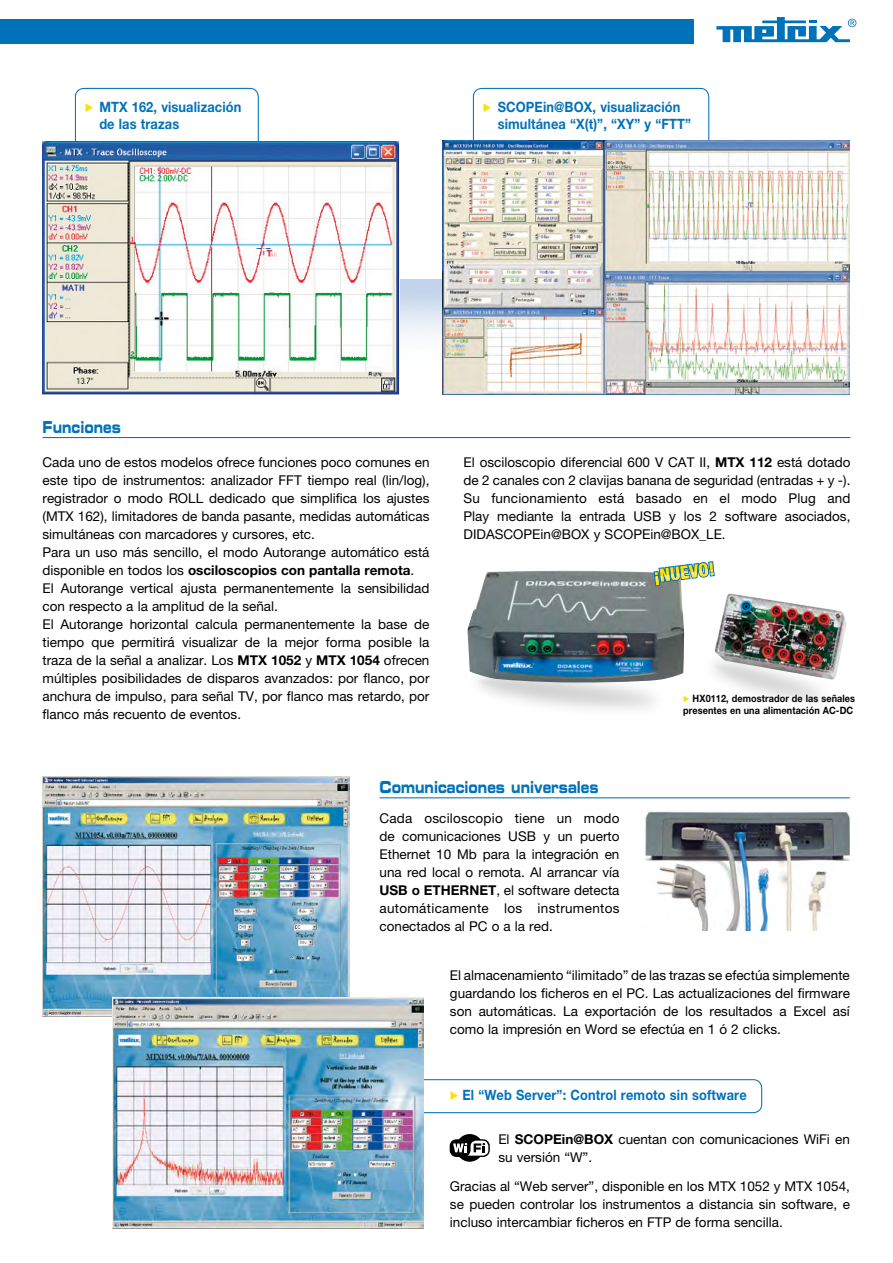
<style>
.page{position:relative;width:893px;height:1263px;background:#fff}
.page>*{position:absolute;margin:0;border:0;box-sizing:border-box;transform-origin:0 0}
.t1{font:800 condensed 18px "Helvetica Neue";color:#000}
.t2{font:16.5px "Eurostile Bold Extended Two";color:#0072ba;scale:.7 1}
.t3{font:700 14.25px/17.1px "Helvetica Neue";letter-spacing:.01em;color:#0072ba;scale:.9 1}
.t4{font:13.5px/18px "Helvetica Neue";color:#000;text-align:justify}
.t5{font:700 10.2px/12.1px "Helvetica Neue";letter-spacing:.01em;color:#000;scale:.9 1}
.s1{font-family:"Apple Icon Two";font-weight:400;color:#ffdf00}
.s2{font-weight:700}
</style>
<div class="page">
<img style="left:75px;top:279px;width:694px;height:160px">
<div style="left:75px;top:88px;width:184px;height:92px;border:1px solid #0072ba;border-radius:9px"></div>
<div style="left:473px;top:88px;width:236px;height:92px;border:1px solid #0072ba;border-radius:9px"></div>
<img style="left:442px;top:140px;width:408px;height:255px">
<img style="left:43px;top:142px;width:356px;height:253px">
<div style="left:379px;top:1079px;width:383px;height:34px;border:1px solid #0072ba;border-radius:9px"></div>
<img style="left:43px;top:777px;width:306px;height:239px">
<hr style="left:43px;top:437px;width:807px;height:1px;background:#0072ba">
<hr style="left:379px;top:797px;width:471px;height:1px;background:#0072ba">
<svg style="left:450px;top:1134px;width:40px;height:28px"></svg>
<div style="left:0;top:19px;width:693px;height:24px;background:#0072ba"></div>
<svg style="left:716px;top:17px;width:140px;height:25px"></svg>
<img style="left:113px;top:998px;width:310px;height:230px">
<img style="left:644px;top:811px;width:206px;height:120px">
<img style="left:467px;top:571px;width:379px;height:107px">
<div style="left:465px;top:663px;width:205px;height:55px;background:#000;opacity:.2"></div>
<svg style="left:475px;top:673px;width:185px;height:38px"></svg>
<div style="left:700px;top:650px;width:137px;height:61px;background:#000;opacity:.2"></div>
<svg style="left:709px;top:659px;width:118px;height:45px"></svg>
<svg style="left:653px;top:561px;width:62px;height:25px"></svg>
<p class="t3" style="left:99px;top:98px;width:159px;text-indent:-14px"><span class="s1">.</span> MTX 162, visualización de las trazas</p>
<p class="t3" style="left:498px;top:98px;width:216px;text-indent:-15px"><span class="s1">.</span> SCOPEin@BOX, visualización simultánea “X(t)”, “XY” y “FTT”</p>
<p class="t2" style="left:43px;top:415px;width:114px">Funciones</p>
<p class="t4" style="left:43px;top:453px;width:388px;text-align:left">Cada uno de estos modelos ofrece funciones poco comunes en este tipo de instrumentos: analizador FFT tiempo real (lin/log), registrador o modo ROLL dedicado que simplifica los ajustes (MTX 162), limitadores de banda pasante, medidas automáticas simultáneas con marcadores y cursores, etc.<br>Para un uso más sencillo, el modo Autorange automático está disponible en todos los <span class="s2">osciloscopios con pantalla remota</span>.<br>El Autorange vertical ajusta permanentemente la sensibilidad con respecto a la amplitud de la señal.<br>El Autorange horizontal calcula permanentemente la base de tiempo que permitirá visualizar de la mejor forma posible la traza de la señal a analizar. Los <span class="s2">MTX 1052</span> y <span class="s2">MTX 1054</span> ofrecen múltiples posibilidades de disparos avanzados: por flanco, por anchura de impulso, para señal TV, por flanco mas retardo, por flanco más recuento de eventos.</p>
<p class="t4" style="left:463px;top:453px;width:389px">El osciloscopio diferencial 600 V CAT II, <span class="s2">MTX 112</span> está dotado de 2 canales con 2 clavijas banana de seguridad (entradas + y -).<br>Su funcionamiento está basado en el modo Plug and Play mediante la entrada USB y los 2 software asociados, DIDASCOPEin@BOX y SCOPEin@BOX_LE.</p>
<h1 class="t1" style="left:645px;top:507px;width:63px;rotate:-7deg">¡NUEVO!</h1>
<p class="t5" style="left:683px;top:692px;width:193px"><span class="s1">.</span> HX0112, demostrador de las señales presentes en una alimentación AC-DC</p>
<p class="t2" style="left:379px;top:775px;width:315px">Comunicaciones universales</p>
<p class="t4" style="left:379px;top:809px;width:242px">Cada osciloscopio tiene un modo de comunicaciones USB y un puerto Ethernet 10 Mb para la integración en una red local o remota. Al arrancar vía <span class="s2">USB o ETHERNET</span>, el software detecta automáticamente los instrumentos conectados al PC o a la red.</p>
<p class="t4" style="left:450px;top:966px;width:402px">El almacenamiento “ilimitado” de las trazas se efectúa simplemente guardando los ficheros en el PC. Las actualizaciones del firmware son automáticas. La exportación de los resultados a Excel así como la impresión en Word se efectúa en 1 ó 2 clicks.</p>
<p class="t3" style="left:450px;top:1086px;width:331px"><span class="s1">.</span> El “Web Server”: Control remoto sin software</p>
<p class="t4" style="left:498px;top:1129px;width:353px">El <span class="s2">SCOPEin@BOX</span> cuentan con comunicaciones WiFi en su versión “W”.</p>
<p class="t4" style="left:450px;top:1177px;width:401px">Gracias al “Web server”, disponible en los MTX 1052 y MTX 1054, se pueden controlar los instrumentos a distancia sin software, e incluso intercambiar ficheros en FTP de forma sencilla.</p>
</div>
